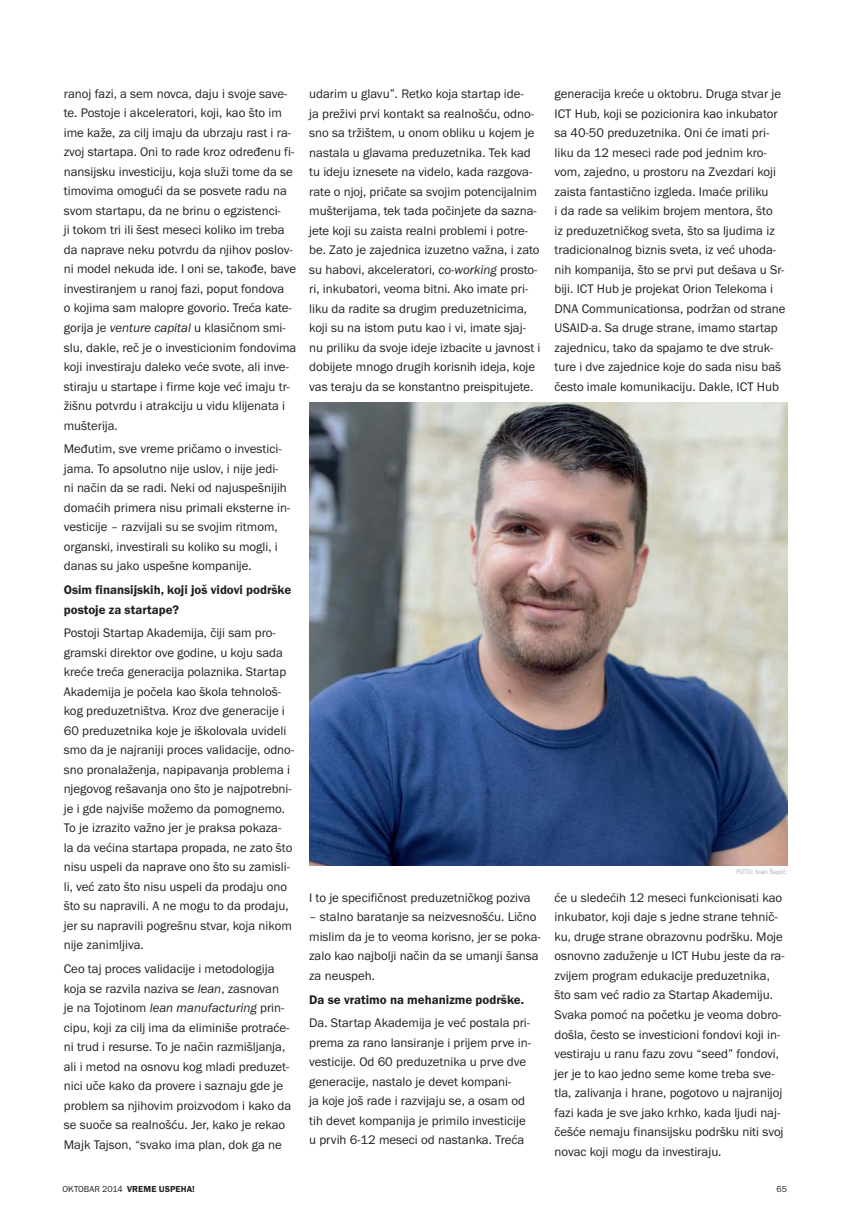
<style>
.page{position:relative;width:851px;height:1212px;background:#fff}
.page>*{position:absolute;margin:0;border:0;box-sizing:border-box;transform-origin:0 0}
.t1{font:12.9px/19.5px "Franklin Got Itc TOT Boo";color:#231f20}
.t2{font:12.9px/19.5px "Franklin Got Itc TOT Dem";color:#231f20}
.t3{font:9px "Franklin Got Itc TOT Dem";letter-spacing:.01em;color:#231f20}
.t4{font:9px "Franklin Got Itc TOT Boo";color:#231f20}
.t5{font:6.75px "Franklin Got Itc TOT Boo";letter-spacing:.01em;color:#a7a9ac}
.s1{font-family:"Franklin Got Itc TOT Boo Ita"}
.s2{font-family:"Franklin Got Itc TOT Dem"}
.s3{font-family:"Franklin Got Itc TOT Boo"}
</style>
<div class="page">
<img style="left:309px;top:402px;width:478px;height:463px">
<p class="t1" style="left:64px;top:85px;width:234px">ranoj fazi, a sem novca, daju i svoje save&shy;te. Postoje i akceleratori, koji, kao što im ime kaže, za cilj imaju da ubrzaju rast i ra&shy;zvoj startapa. Oni to rade kroz određenu fi&shy;nansijsku investiciju, koja služi tome da se timovima omogući da se posvete radu na svom startapu, da ne brinu o egzistenci-<br>ji tokom tri ili šest meseci koliko im treba da naprave neku potvrdu da njihov poslov&shy;ni model nekuda ide. I oni se, takođe, bave investiranjem u ranoj fazi, poput fondova<br>o kojima sam malopre govorio. Treća kate&shy;gorija je <span class="s1">venture capital</span> u klasičnom smi&shy;slu, dakle, reč je o investicionim fondovima koji investiraju daleko veće svote, ali inve&shy;stiraju u startape i firme koje već imaju tr&shy;žišnu potvrdu i atrakciju u vidu klijenata i mušterija.</p>
<p class="t1" style="left:64px;top:440px;width:228px">Međutim, sve vreme pričamo o investici&shy;jama. To apsolutno nije uslov, i nije jedi&shy;ni način da se radi. Neki od najuspešnijih domaćih primera nisu primali eksterne in&shy;vesticije – razvijali su se svojim ritmom, organski, investirali su koliko su mogli, i danas su jako uspešne kompanije.</p>
<p class="t2" style="left:64px;top:581px;width:229px">Osim finansijskih, koji još vidovi podrške postoje za startape?</p>
<p class="t1" style="left:64px;top:624px;width:232px">Postoji Startap Akademija, čiji sam pro&shy;gramski direktor ove godine, u koju sada kreće treća generacija polaznika. Startap Akademija je počela kao škola tehnološ&shy;kog preduzetništva. Kroz dve generacije i 60 preduzetnika koje je iškolovala uvideli smo da je najraniji proces validacije, odno&shy;sno pronalaženja, napipavanja problema i njegovog rešavanja ono što je najpotrebni&shy;je i gde najviše možemo da pomognemo.<br>To je izrazito važno jer je praksa pokaza&shy;la da većina startapa propada, ne zato što nisu uspeli da naprave ono što su zamisli&shy;li, već zato što nisu uspeli da prodaju ono što su napravili. A ne mogu to da prodaju, jer su napravili pogrešnu stvar, koja nikom nije zanimljiva.</p>
<p class="t1" style="left:64px;top:960px;width:229px">Ceo taj proces validacije i metodologija koja se razvila naziva se <span class="s1">lean</span>, zasnovan je na Tojotinom <span class="s1">lean manufacturing</span> prin&shy;cipu, koji za cilj ima da eliminiše protraće&shy;ni trud i resurse. To je način razmišljanja, ali i metod na osnovu kog mladi preduzet&shy;nici uče kako da provere i saznaju gde je problem sa njihovim proizvodom i kako da se suoče sa realnošću. Jer, kako je rekao Majk Tajson, “svako ima plan, dok ga ne</p>
<p class="t1" style="left:309px;top:85px;width:233px">udarim u glavu”. Retko koja startap ide-<br>ja preživi prvi kontakt sa realnošću, odno&shy;sno sa tržištem, u onom obliku u kojem je nastala u glavama preduzetnika. Tek kad tu ideju iznesete na videlo, kada razgova&shy;rate o njoj, pričate sa svojim potencijalnim mušterijama, tek tada počinjete da sazna&shy;jete koji su zaista realni problemi i potre&shy;be. Zato je zajednica izuzetno važna, i zato su habovi, akceleratori, <span class="s1">co-working</span> prosto&shy;ri, inkubatori, veoma bitni. Ako imate pri&shy;liku da radite sa drugim preduzetnicima, koji su na istom putu kao i vi, imate sjaj&shy;nu priliku da svoje ideje izbacite u javnost i dobijete mnogo drugih korisnih ideja, koje vas teraju da se konstantno preispitujete.</p>
<p class="t1" style="left:309px;top:888px;width:223px">I to je specifičnost preduzetničkog poziva</p>
<p class="t1" style="left:309px;top:908px;width:233px">– stalno baratanje sa neizvesnošću. Lično mislim da je to veoma korisno, jer se poka&shy;zalo kao najbolji način da se umanji šansa za neuspeh.</p>
<p class="t1" style="left:309px;top:988px;width:222px;line-height:23.7px"><span class="s2">Da se vratimo na mehanizme podrške.<br></span>Da. Startap Akademija je već postala pri-</p>
<p class="t1" style="left:309px;top:1033px;width:223px">prema za rano lansiranje i prijem prve in&shy;vesticije. Od 60 preduzetnika u prve dve generacije, nastalo je devet kompani-<br>ja koje još rade i razvijaju se, a osam od tih devet kompanija je primilo investicije u prvih 6-12 meseci od nastanka. Treća</p>
<p class="t1" style="left:554px;top:85px;width:232px">generacija kreće u oktobru. Druga stvar je ICT Hub, koji se pozicionira kao inkubator sa 40-50 preduzetnika. Oni će imati pri&shy;liku da 12 meseci rade pod jednim kro&shy;vom, zajedno, u prostoru na Zvezdari koji zaista fantastično izgleda. Imaće priliku<br>i da rade sa velikim brojem mentora, što<br>iz preduzetničkog sveta, što sa ljudima iz tradicionalnog biznis sveta, iz već uhoda&shy;nih kompanija, što se prvi put dešava u Sr&shy;biji. ICT Hub je projekat Orion Telekoma i DNA Communicationsa, podržan od strane USAID-a. Sa druge strane, imamo startap zajednicu, tako da spajamo te dve struk&shy;ture i dve zajednice koje do sada nisu baš često imale komunikaciju. Dakle, ICT Hub</p>
<p class="t5" style="left:736px;top:869px;width:52px">FOTO: Ivan Šepić:</p>
<p class="t1" style="left:554px;top:889px;width:231px">će u sledećih 12 meseci funkcionisati kao inkubator, koji daje s jedne strane tehnič&shy;ku, druge strane obrazovnu podršku. Moje osnovno zaduženje u ICT Hubu jeste da ra&shy;zvijem program edukacije preduzetnika, što sam već radio za Startap Akademiju.<br>Svaka pomoć na početku je veoma dobro&shy;došla, često se investicioni fondovi koji in&shy;vestiraju u ranu fazu zovu “seed” fondovi, jer je to kao jedno seme kome treba sve&shy;tla, zalivanja i hrane, pogotovo u najranijoj fazi kada je sve jako krhko, kada ljudi naj&shy;češće nemaju finansijsku podršku niti svoj novac koji mogu da investiraju.</p>
<p class="t3" style="left:62px;top:1186px;width:134px"><span class="s3">OKTOBAR 2014</span> VREME USPEHA!</p>
<p class="t4" style="left:776px;top:1186px;width:12px">65</p>
</div>
